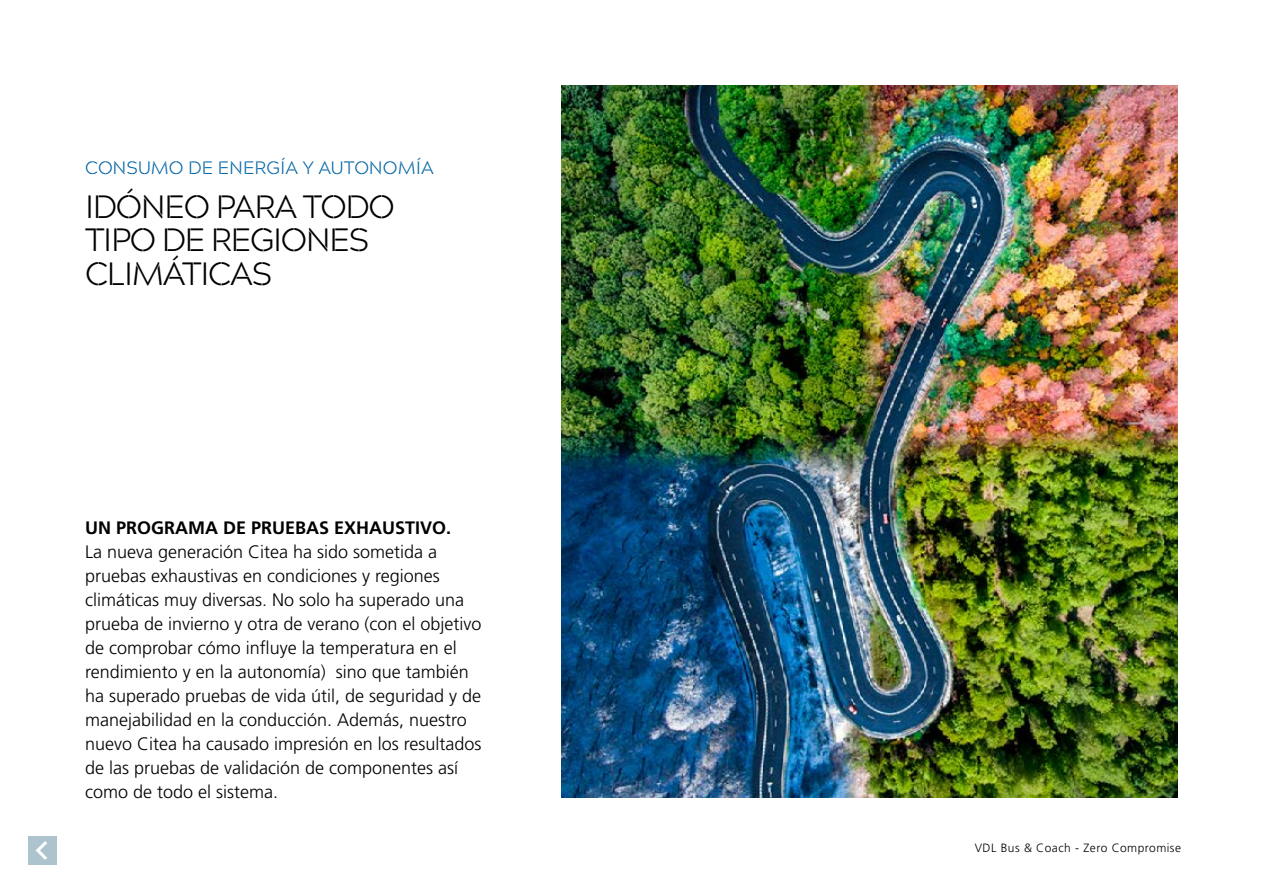
<style>
.page{position:relative;width:1263px;height:893px;background:#fff}
.page>*{position:absolute;margin:0;border:0;box-sizing:border-box;transform-origin:0 0}
.t1{font:300 32.25px/33.3px "Acherus Militant 1";letter-spacing:-.04em;color:#000}
.t2{font:300 18px/24px "Frutiger LT Std";color:#000}
.t3{font:700 18px "Frutiger LT Std";color:#000}
.t4{font:300 18px "Acherus Militant 1";color:#0065a4}
.t5{font:300 12px "Frutiger LT Std";letter-spacing:.04em;color:#000}
</style>
<div class="page">
<img style="left:561px;top:85px;width:617px;height:713px">
<div style="left:28px;top:836px;width:29px;height:29px;background:#adc4cf"></div>
<svg style="left:36px;top:841px;width:11px;height:19px"></svg>
<p class="t4" style="left:85px;top:152px;width:350px">CONSUMO DE ENERGÍA Y AUTONOMÍA</p>
<h1 class="t1" style="left:85px;top:188px;width:311px">IDÓNEO PARA TODO<br>TIPO DE REGIONES<br>CLIMÁTICAS</h1>
<p class="t3" style="left:85px;top:517px;width:368px">UN PROGRAMA DE PRUEBAS EXHAUSTIVO.</p>
<p class="t2" style="left:85px;top:540px;width:398px">La nueva generación Citea ha sido sometida a pruebas exhaustivas en condiciones y regiones climáticas muy diversas. No solo ha superado una prueba de invierno y otra de verano (con el objetivo de comprobar cómo influye la temperatura en el rendimiento y en la autonomía) sino que también ha superado pruebas de vida útil, de seguridad y de manejabilidad en la conducción. Además, nuestro nuevo Citea ha causado impresión en los resultados de las pruebas de validación de componentes así como de todo el sistema.</p>
<p class="t5" style="left:975px;top:841px;width:208px">VDL Bus &amp; Coach - Zero Compromise</p>
</div>
